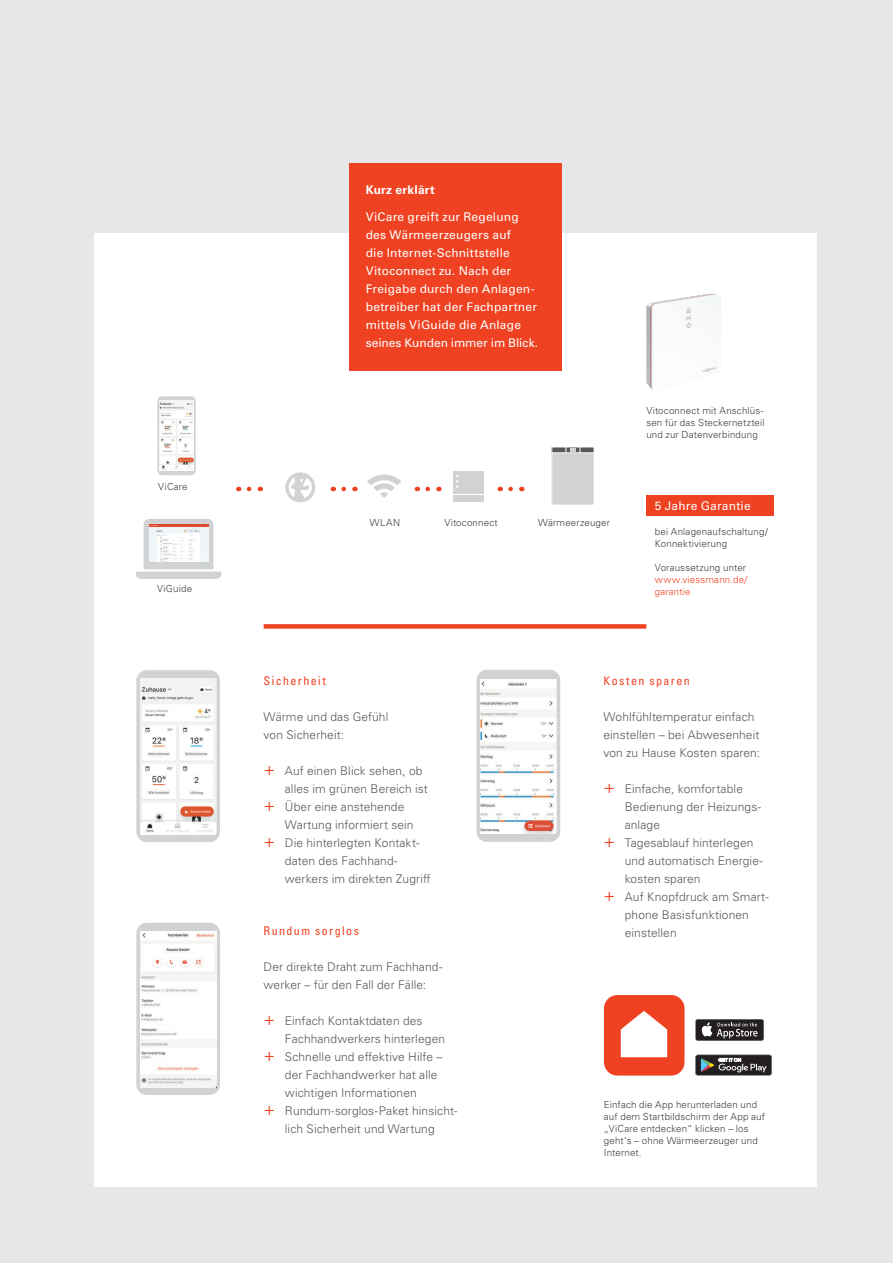
<style>
.page{position:relative;width:893px;height:1263px;background:#e6e7e9}
.page>*{position:absolute;margin:0;border:0;box-sizing:border-box;transform-origin:0 0}
.t1{font:300 12px/18px "Univers LTCYR 45";letter-spacing:.01em;color:#57585a}
.t2{font:12px/18px "Univers LTCYR 55 Roman";letter-spacing:.015em;color:#fff}
.t3{font:condensed 12px "Univers LTCYR 57";letter-spacing:.115em;color:#ef4222}
.t4{font:700 12px "Univers LTCYR 65";letter-spacing:.02em;color:#fff}
.t5{font:300 9.75px/12px "Univers LTCYR 45";letter-spacing:.015em;color:#3e3e3f}
.t6{font:300 9.75px/12px "Univers LTCYR 45";letter-spacing:.015em;color:#ef4222}
.s1{font-size:18px;color:#ef4222}
</style>
<div class="page">
<div style="left:94px;top:233px;width:722px;height:953px;background:#fff"></div>
<img style="left:646px;top:293px;width:63px;height:92px">
<div style="left:453px;top:471px;width:30px;height:22px;background:#d1d2d4"></div>
<div style="left:453px;top:495px;width:30px;height:7px;background:#d1d2d4"></div>
<svg style="left:456px;top:475px;width:2px;height:13px"></svg>
<div style="left:285px;top:472px;width:30px;height:30px;background:#d1d2d4;border-radius:50%"></div>
<svg style="left:289px;top:477px;width:23px;height:21px"></svg>
<svg style="left:367px;top:474px;width:34px;height:24px"></svg>
<div style="left:349px;top:164px;width:212px;height:207px;background:#ef4222"></div>
<div style="left:695px;top:1019px;width:69px;height:22px;background:#2f2c2d;border-radius:3px"></div>
<div style="left:696px;top:1019px;width:67px;height:21px;background:#231f20;border-radius:2px"></div>
<svg style="left:701px;top:1022px;width:56px;height:16px"></svg>
<svg style="left:695px;top:1055px;width:77px;height:20px"></svg>
<div style="left:604px;top:995px;width:80px;height:80px;background:#ef4222;border-radius:13px"></div>
<img style="left:620px;top:1029px;width:48px;height:29px">
<svg style="left:621px;top:1011px;width:46px;height:46px"></svg>
<svg style="left:344px;top:487px;width:11px;height:4px"></svg>
<svg style="left:428px;top:487px;width:11px;height:4px"></svg>
<svg style="left:511px;top:487px;width:11px;height:4px"></svg>
<div style="left:264px;top:624px;width:382px;height:5px;background:#ef4222"></div>
<div style="left:646px;top:495px;width:128px;height:21px;background:#ef4222"></div>
<div style="left:157px;top:396px;width:39px;height:79px;background:#d1d2d4;border-radius:5px"></div>
<img style="left:159px;top:400px;width:35px;height:70px">
<div style="left:136px;top:670px;width:84px;height:172px;background:#d1d2d4;border-radius:10px"></div>
<img style="left:140px;top:678px;width:76px;height:156px">
<svg style="left:136px;top:519px;width:85px;height:60px"></svg>
<img style="left:149px;top:524px;width:59px;height:37px">
<div style="left:476px;top:670px;width:84px;height:172px;background:#d1d2d4;border-radius:10px"></div>
<img style="left:480px;top:680px;width:76px;height:153px">
<div style="left:136px;top:923px;width:84px;height:172px;background:#d1d2d4;border-radius:10px"></div>
<img style="left:140px;top:932px;width:76px;height:155px">
<div style="left:552px;top:452px;width:42px;height:53px;background:#d1d2d4"></div>
<div style="left:552px;top:451px;width:42px;height:54px;border:1px solid #fff"></div>
<div style="left:552px;top:447px;width:42px;height:6px;background:#57585a"></div>
<div style="left:552px;top:447px;width:42px;height:6px;border:1px solid #fff"></div>
<svg style="left:566px;top:447px;width:15px;height:7px"></svg>
<p class="t5" style="left:158px;top:480px;width:31px">ViCare</p>
<p class="t5" style="left:157px;top:582px;width:36px">ViGuide</p>
<p class="t4" style="left:366px;top:181px;width:71px">Kurz erklärt</p>
<p class="t2" style="left:366px;top:207px;width:174px">ViCare greift zur Regelung des Wärmeerzeugers auf<br>die Internet-Schnittstelle<br>Vitoconnect zu. Nach der<br>Freigabe durch den Anlagen&shy;betreiber hat der Fachpartner mittels ViGuide die Anlage seines Kunden immer im Blick.</p>
<p class="t5" style="left:370px;top:516px;width:32px">WLAN</p>
<p class="t5" style="left:444px;top:516px;width:55px">Vitoconnect</p>
<p class="t5" style="left:538px;top:516px;width:73px">Wärmeerzeuger</p>
<p class="t5" style="left:646px;top:404px;width:120px">Vitoconnect mit Anschlüs&shy;sen für das Steckernetzteil und zur Datenverbindung</p>
<p class="t2" style="left:655px;top:496px;width:97px">5 Jahre Garantie</p>
<p class="t5" style="left:655px;top:525px;width:114px">bei Anlagenaufschaltung/<br>Konnektivierung</p>
<p class="t5" style="left:655px;top:561px;width:93px">Voraussetzung unter</p>
<p class="t6" style="left:655px;top:573px;width:94px">www.viessmann.de/ garantie</p>
<p class="t3" style="left:264px;top:673px;width:64px">Sicherheit</p>
<p class="t1" style="left:264px;top:707px;width:126px">Wärme und das Gefühl von Sicherheit:</p>
<p class="t1" style="left:264px;top:761px;width:160px"><span class="s1">+</span> Auf einen Blick sehen, ob</p>
<p class="t1" style="left:285px;top:779px;width:145px">alles im grünen Bereich ist</p>
<p class="t1" style="left:264px;top:797px;width:142px"><span class="s1">+</span> Über eine anstehende</p>
<p class="t1" style="left:285px;top:815px;width:130px">Wartung informiert sein</p>
<p class="t1" style="left:264px;top:833px;width:157px"><span class="s1">+</span> Die hinterlegten Kontakt-</p>
<p class="t1" style="left:285px;top:851px;width:114px">daten des Fachhand-</p>
<p class="t1" style="left:285px;top:869px;width:147px">werkers im direkten Zugriff</p>
<p class="t3" style="left:603px;top:673px;width:88px">Kosten sparen</p>
<p class="t1" style="left:603px;top:707px;width:158px">Wohlfühltemperatur einfach einstellen – bei Abwesenheit von zu Hause Kosten sparen:</p>
<p class="t1" style="left:603px;top:779px;width:141px"><span class="s1">+</span> Einfache, komfortable</p>
<p class="t1" style="left:625px;top:797px;width:138px">Bedienung der Heizungs-</p>
<p class="t1" style="left:625px;top:815px;width:37px">anlage</p>
<p class="t1" style="left:603px;top:833px;width:152px"><span class="s1">+</span> Tagesablauf hinterlegen</p>
<p class="t1" style="left:625px;top:851px;width:140px">und automatisch Energie-</p>
<p class="t1" style="left:625px;top:869px;width:77px">kosten sparen</p>
<p class="t1" style="left:603px;top:887px;width:167px"><span class="s1">+</span> Auf Knopfdruck am Smart-</p>
<p class="t1" style="left:625px;top:905px;width:126px">phone Basisfunktionen</p>
<p class="t3" style="left:264px;top:923px;width:97px">Rundum sorglos</p>
<p class="t1" style="left:625px;top:923px;width:53px">einstellen</p>
<p class="t1" style="left:264px;top:957px;width:180px">Der direkte Draht zum Fachhand&shy;werker – für den Fall der Fälle:</p>
<p class="t1" style="left:264px;top:1011px;width:160px"><span class="s1">+</span> Einfach Kontaktdaten des</p>
<p class="t1" style="left:285px;top:1029px;width:162px">Fach handwerkers hinterlegen</p>
<p class="t1" style="left:264px;top:1047px;width:180px"><span class="s1">+</span> Schnelle und effektive Hilfe –</p>
<p class="t1" style="left:285px;top:1065px;width:154px">der Fachhandwerker hat alle</p>
<p class="t1" style="left:285px;top:1083px;width:133px">wichtigen Informationen</p>
<p class="t1" style="left:264px;top:1101px;width:195px"><span class="s1">+</span> Rundum-sorglos-Paket hinsicht-</p>
<p class="t1" style="left:285px;top:1119px;width:151px">lich Sicherheit und Wartung</p>
<p class="t5" style="left:604px;top:1098px;width:163px">Einfach die App herunterladen und auf dem Startbildschirm der App auf „ViCare entdecken“ klicken – los geht‘s – ohne Wärmeerzeuger und<br>Internet.</p>
</div>
